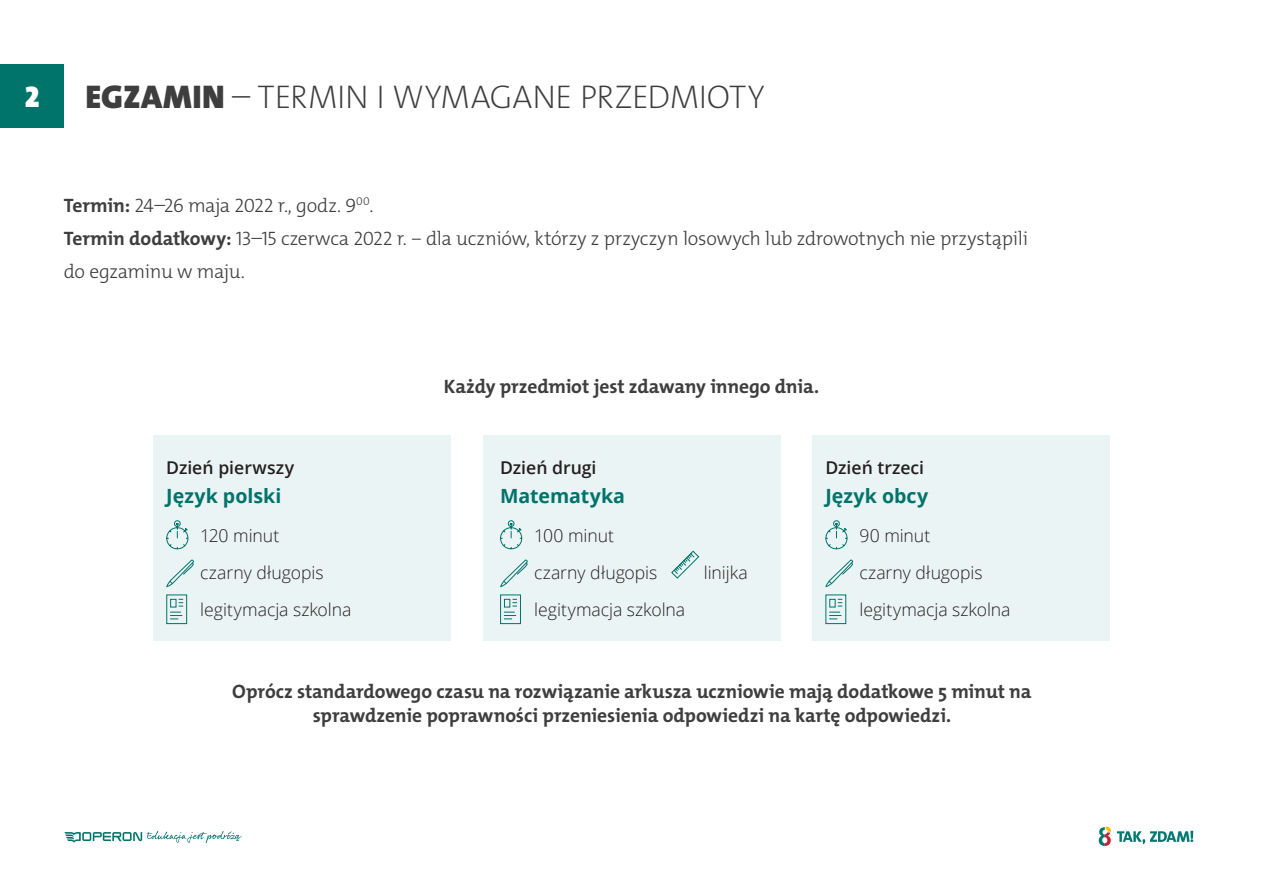
<style>
.page{position:relative;width:1263px;height:893px;background:#fff}
.page>*{position:absolute;margin:0;border:0;box-sizing:border-box;transform-origin:0 0}
.t1{font:200 33px "The Mix Os F";letter-spacing:-.015em;color:#3e3e3f}
.t2{font:900 30px "The Mix Os F";color:#fff}
.na_aple{font:700 19.65px "Open Sans";letter-spacing:.005em;color:#00736a}
.t3{font:700 19.5px/24px "The Mix Os F";letter-spacing:-.01em;color:#3e3e3f;text-align:center}
.t4{font:300 19.5px/33px "The Mix Os F";letter-spacing:-.015em;color:#3e3e3f}
.na_aple-2{font:300 17.55px "Open Sans";color:#231f20}
.na_aple-3{font:600 17.55px "Open Sans";color:#231f20}
.s1{font-weight:900}
.s2{font-weight:700}
</style>
<div class="page">
<svg style="left:65px;top:831px;width:177px;height:12px"></svg>
<svg style="left:1117px;top:831px;width:76px;height:13px"></svg>
<svg style="left:1099px;top:826px;width:12px;height:20px"></svg>
<div style="left:0;top:64px;width:64px;height:64px;background:#00736a"></div>
<div style="left:153px;top:435px;width:298px;height:206px;background:#ebf4f4"></div>
<svg style="left:166px;top:520px;width:23px;height:30px"></svg>
<svg style="left:166px;top:559px;width:28px;height:29px"></svg>
<svg style="left:166px;top:594px;width:22px;height:31px"></svg>
<div style="left:813px;top:435px;width:297px;height:206px;background:#ebf4f4"></div>
<svg style="left:825px;top:520px;width:23px;height:30px"></svg>
<svg style="left:825px;top:559px;width:29px;height:29px"></svg>
<svg style="left:825px;top:594px;width:22px;height:31px"></svg>
<div style="left:483px;top:435px;width:298px;height:206px;background:#ebf4f4"></div>
<svg style="left:500px;top:520px;width:23px;height:30px"></svg>
<svg style="left:500px;top:559px;width:28px;height:29px"></svg>
<svg style="left:671px;top:550px;width:29px;height:29px"></svg>
<svg style="left:500px;top:594px;width:21px;height:31px"></svg>
<p class="t2" style="left:25px;top:77px;width:16px">2</p>
<p class="t1" style="left:85px;top:76px;width:681px"><span class="s1">EGZAMIN</span> – TERMIN I WYMAGANE PRZEDMIOTY</p>
<p class="t4" style="left:64px;top:189px;width:311px"><span class="s2">Termin:</span> 24–26 maja 2022 r., godz. 9<sup>00</sup>.</p>
<p class="t4" style="left:64px;top:222px;width:966px"><span class="s2">Termin dodatkowy:</span> 13–15 czerwca 2022 r. ‒ dla uczniów, którzy z przyczyn losowych lub zdrowotnych nie przystąpili do egzaminu w maju.</p>
<p class="na_aple-3" style="left:166px;top:456px;width:129px">Dzień pierwszy</p>
<p class="na_aple" style="left:166px;top:482px;width:117px">Język polski</p>
<p class="na_aple-2" style="left:200px;top:523px;width:81px">120 minut</p>
<p class="na_aple-2" style="left:200px;top:560px;width:125px">czarny długopis</p>
<p class="na_aple-2" style="left:200px;top:597px;width:153px">legitymacja szkolna</p>
<p class="t3" style="left:444px;top:374px;width:377px">Każdy przedmiot jest zdawany innego dnia.</p>
<p class="na_aple-3" style="left:500px;top:456px;width:98px">Dzień drugi</p>
<p class="na_aple" style="left:500px;top:482px;width:126px">Matematyka</p>
<p class="na_aple-2" style="left:534px;top:523px;width:82px">100 minut</p>
<p class="na_aple-2" style="left:534px;top:560px;width:125px">czarny długopis</p>
<p class="na_aple-2" style="left:704px;top:560px;width:45px">linijka</p>
<p class="na_aple-2" style="left:534px;top:597px;width:153px">legitymacja szkolna</p>
<p class="na_aple-3" style="left:825px;top:456px;width:100px">Dzień trzeci</p>
<p class="na_aple" style="left:825px;top:482px;width:104px">Język obcy</p>
<p class="na_aple-2" style="left:859px;top:523px;width:72px">90 minut</p>
<p class="na_aple-2" style="left:859px;top:560px;width:125px">czarny długopis</p>
<p class="na_aple-2" style="left:859px;top:597px;width:153px">legitymacja szkolna</p>
<p class="t3" style="left:232px;top:679px;width:801px">Oprócz standardowego czasu na rozwiązanie arkusza uczniowie mają dodatkowe 5 minut na sprawdzenie poprawności przeniesienia odpowiedzi na kartę odpowiedzi.</p>
</div>
